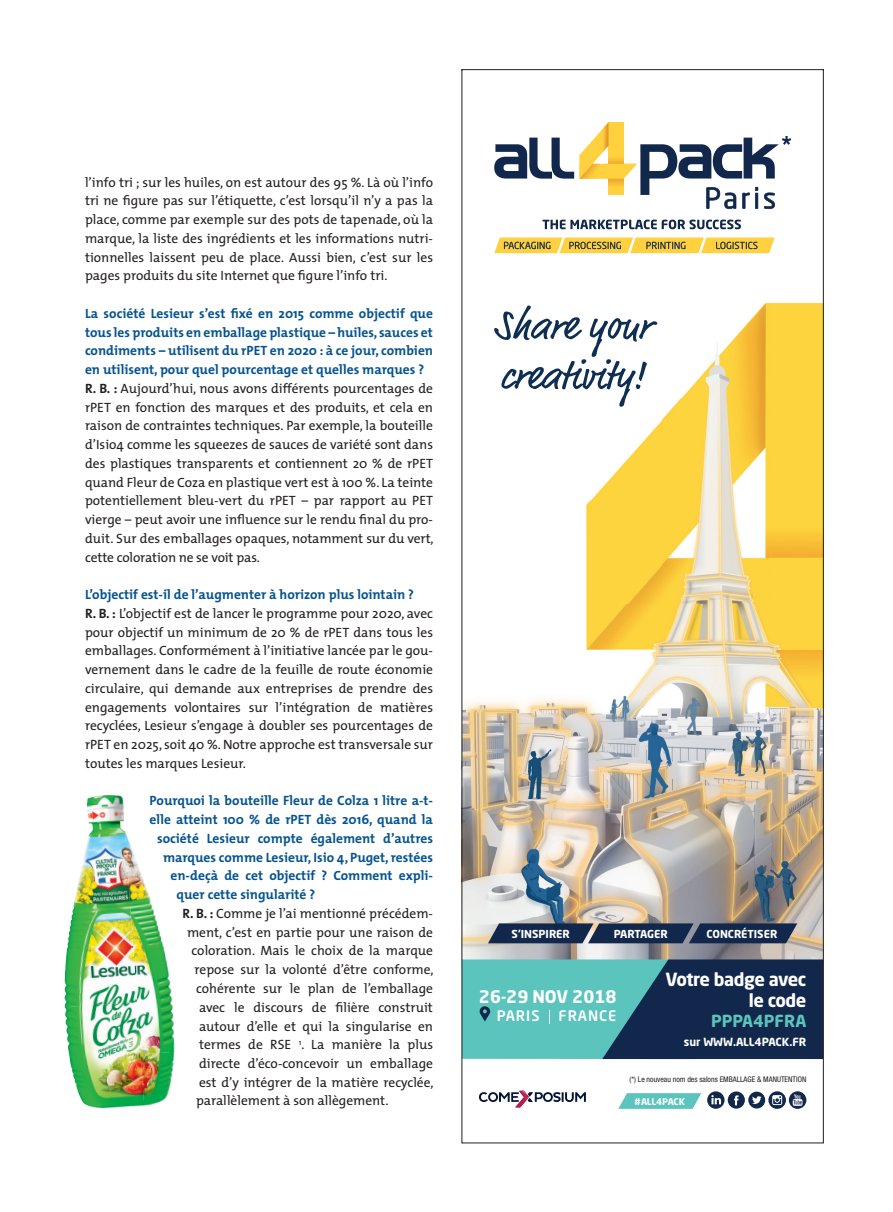
<style>
.page{position:relative;width:893px;height:1212px;background:#fff}
.page>*{position:absolute;margin:0;border:0;box-sizing:border-box;transform-origin:0 0}
.t1{font:700 18px/21px "Neo Sans Std";letter-spacing:-.025em;color:#fff;text-align:right}
.t2{font:700 17.1px "Neo Sans Std";color:#fff}
.t3{font:700 16.5px "Neo Sans Std";color:#5bc4bc}
.t4{font:500 14.4px "Neo Sans Std";letter-spacing:.065em;color:#fff}
.t5{font:13.5px/18.8px "The Mix";color:#231f20}
.t6{font:700 13.5px "The Mix";color:#055490}
.t7{font:700 11.1px "Neo Sans Std";color:#fff}
.t8{font:700 10.95px "Neo Sans Std";color:#fff}
.t9{font:700 10.95px "Neo Sans Std";letter-spacing:-.02em;color:#fff}
.t10{font:700 9.15px "Neo Sans Std";letter-spacing:-.02em;color:#fff}
.t11{font:condensed 7.8px "Helvetica Neue";color:#231f20}
.s1{font-weight:700;color:#055490}
.s2{font-weight:700}
</style>
<div class="page">
<img style="left:565px;top:302px;width:256px;height:458px">
<img style="left:464px;top:698px;width:101px;height:219px">
<img style="left:565px;top:760px;width:155px;height:157px">
<img style="left:720px;top:760px;width:101px;height:199px">
<img style="left:464px;top:917px;width:256px;height:42px">
<div style="left:462px;top:959px;width:229px;height:100px;background:#5bc4bc"></div>
<svg style="left:602px;top:959px;width:219px;height:100px;background:#1c3f5d"></svg>
<svg style="left:494px;top:305px;width:163px;height:102px"></svg>
<svg style="left:707px;top:1091px;width:99px;height:18px"></svg>
<svg style="left:618px;top:1093px;width:83px;height:16px"></svg>
<svg style="left:488px;top:923px;width:309px;height:20px;background:#213455"></svg>
<svg style="left:480px;top:1006px;width:10px;height:15px"></svg>
<svg style="left:549px;top:1010px;width:1px;height:14px"></svg>
<svg style="left:479px;top:1090px;width:107px;height:18px"></svg>
<svg style="left:542px;top:220px;width:199px;height:9px"></svg>
<svg style="left:494px;top:237px;width:281px;height:16px;background:#e1bf4f"></svg>
<svg style="left:494px;top:122px;width:297px;height:87px"></svg>
<img style="left:593px;top:164px;width:7px;height:15px">
<img style="left:579px;top:164px;width:14px;height:15px">
<img style="left:75px;top:795px;width:48px;height:103px">
<img style="left:123px;top:802px;width:52px;height:250px">
<img style="left:64px;top:898px;width:73px;height:109px">
<img style="left:65px;top:1002px;width:79px;height:107px">
<img style="left:140px;top:1052px;width:35px;height:54px">
<p class="t5" style="left:85px;top:172px;width:350px;text-align:justify">l’info tri ; sur les huiles, on est autour des 95 %. Là où l’info tri ne figure pas sur l’étiquette, c’est lorsqu’il n’y a pas la place, comme par exemple sur des pots de tapenade, où la marque, la liste des ingrédients et les informations nutri&shy;tionnelles laissent peu de place. Aussi bien, c’est sur les pages produits du site Internet que figure l’info tri.</p>
<p class="t5" style="left:85px;top:303px;width:350px"><span class="s1">La société Lesieur s’est fixé en 2015 comme objectif que tous les produits en emballage plastique – huiles, sauces et condiments – utilisent du rPET en 2020 : à ce jour, combien en utilisent, pour quel pourcentage et quelles marques ?<br></span><span class="s2">R. B. :</span> Aujourd’hui, nous avons différents pourcentages de rPET en fonction des marques et des produits, et cela en raison de contraintes techniques. Par exemple, la bouteille d’Isio4 comme les squeezes de sauces de variété sont dans des plastiques transparents et contiennent 20 % de rPET quand Fleur de Coza en plastique vert est à 100 %. La teinte potentiellement bleu-vert du rPET – par rapport au PET vierge – peut avoir une influence sur le rendu final du pro&shy;duit. Sur des emballages opaques, notamment sur du vert, cette coloration ne se voit pas.</p>
<p class="t5" style="left:85px;top:585px;width:350px"><span class="s1">L’objectif est-il de l’augmenter à horizon plus lointain ?<br></span><span class="s2">R. B. :</span> L’objectif est de lancer le programme pour 2020, avec pour objectif un minimum de 20 % de rPET dans tous les emballages. Conformément à l’initiative lancée par le gou&shy;vernement dans le cadre de la feuille de route économie circulaire, qui demande aux entreprises de prendre des engagements volontaires sur l’intégration de matières recyclées, Lesieur s’engage à doubler ses pourcentages de rPET en 2025, soit 40 %. Notre approche est transversale sur toutes les marques Lesieur.</p>
<p class="t6" style="left:150px;top:789px;width:285px">Pourquoi la bouteille Fleur de Colza 1 litre a-t-</p>
<p class="t6" style="left:150px;top:808px;width:285px">elle atteint 100 % de rPET dès 2016, quand la</p>
<p class="t6" style="left:157px;top:827px;width:278px">société Lesieur compte également d’autres</p>
<p class="t6" style="left:163px;top:846px;width:272px">marques comme Lesieur, Isio 4, Puget, restées</p>
<p class="t6" style="left:171px;top:864px;width:264px">en-deçà de cet objectif ? Comment expli-</p>
<p class="t6" style="left:177px;top:883px;width:140px">quer cette singularité ?</p>
<p class="t5" style="left:183px;top:903px;width:252px"><span class="s2">R. B. :</span> Comme je l’ai mentionné précédem-</p>
<p class="t5" style="left:187px;top:922px;width:247px">ment, c’est en partie pour une raison de</p>
<p class="t5" style="left:192px;top:941px;width:243px">coloration. Mais le choix de la marque</p>
<p class="t5" style="left:195px;top:960px;width:241px">repose sur la volonté d’être conforme,</p>
<p class="t5" style="left:196px;top:979px;width:239px">cohérente sur le plan de l’emballage</p>
<p class="t5" style="left:199px;top:997px;width:235px">avec le discours de filière construit</p>
<p class="t5" style="left:199px;top:1016px;width:235px">autour d’elle et qui la singularise en</p>
<p class="t5" style="left:199px;top:1035px;width:236px">termes de RSE <sup>1</sup>. La manière la plus</p>
<p class="t5" style="left:199px;top:1053px;width:235px">directe d’éco-concevoir un emballage</p>
<p class="t5" style="left:199px;top:1072px;width:236px">est d’y intégrer de la matière recyclée,</p>
<p class="t5" style="left:196px;top:1091px;width:194px">parallèlement à son allègement.</p>
<p class="t10" style="left:635px;top:1095px;width:52px">#ALL4PACK</p>
<p class="t8" style="left:512px;top:927px;width:60px">S’INSPIRER</p>
<p class="t9" style="left:614px;top:927px;width:56px">PARTAGER</p>
<p class="t8" style="left:707px;top:926px;width:72px">CONCRÉTISER</p>
<h1 class="t1" style="left:665px;top:969px;width:142px">Votre badge avec le code</h1>
<p class="t3" style="left:711px;top:1010px;width:97px">PPPA4PFRA</p>
<p class="t7" style="left:684px;top:1034px;width:124px">sur WWW.ALL4PACK.FR</p>
<p class="t2" style="left:479px;top:985px;width:139px">26-29 NOV 2018</p>
<p class="t4" style="left:497px;top:1007px;width:44px">PARIS</p>
<p class="t4" style="left:558px;top:1007px;width:60px">FRANCE</p>
<p class="t11" style="left:629px;top:1075px;width:178px">(*) Le nouveau nom des salons EMBALLAGE &amp; MANUTENTION</p>
</div>
